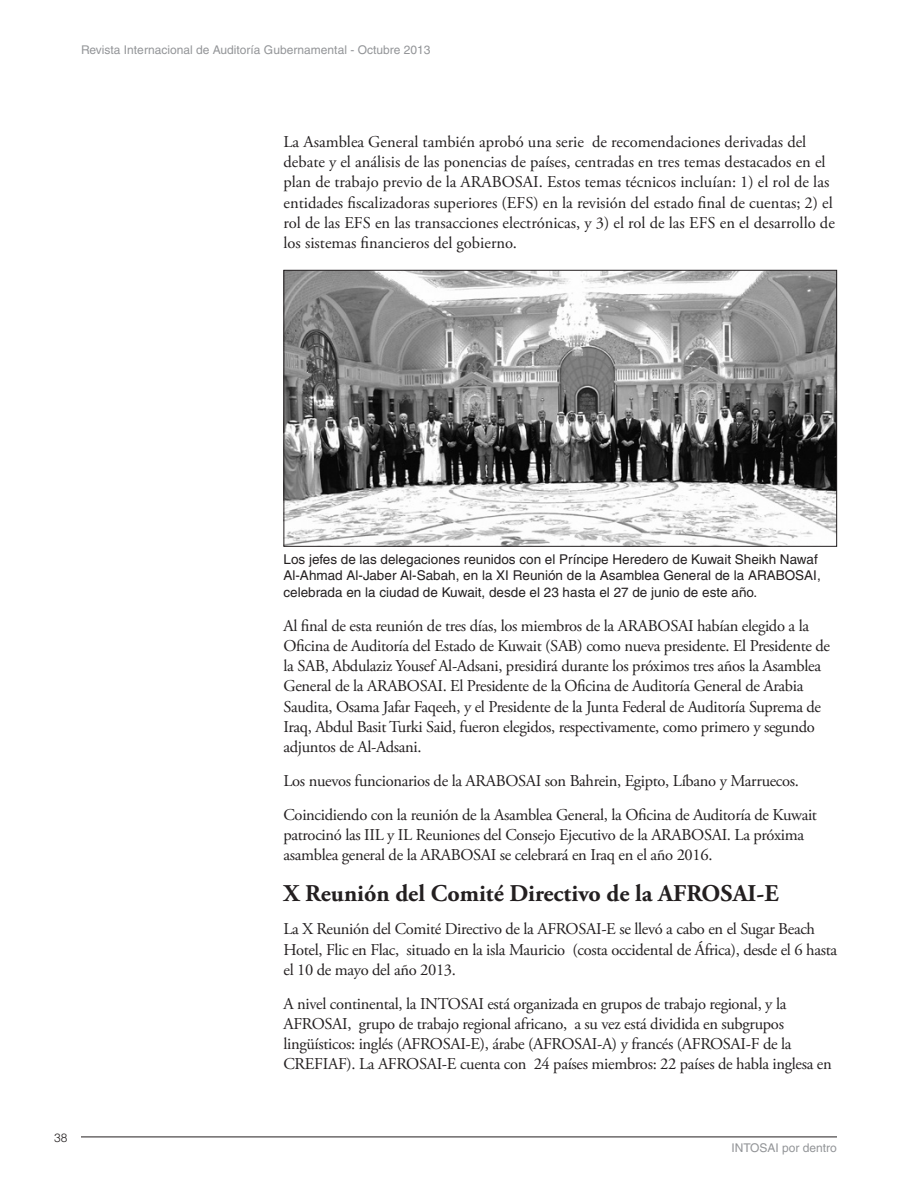
<style>
.page{position:relative;width:918px;height:1188px;background:#fff}
.page>*{position:absolute;margin:0;border:0;box-sizing:border-box;transform-origin:0 0}
._0-caption_body_text{font:700 24px "Adobe Garamond Pro";color:#231f20}
._0-caption_body_text-2{font:16.5px/20.2px "Adobe Garamond Pro";letter-spacing:-.02em;color:#231f20}
._0-body_text_AGP_11{font:16.5px/20.2px "Adobe Garamond Pro";letter-spacing:-.02em;color:#231f20}
._0-caption_body_text-3{font:16.5px/20.2px "Adobe Garamond Pro";color:#231f20}
._0-caption_body_text-4{font:13.5px/16.5px "Helvetica";color:#231f20}
.t1{font:12px "Helvetica";color:#939598}
.t2{font:300 12px "Helvetica";color:#231f20}
</style>
<div class="page">
<hr style="left:81px;top:1137px;width:756px;height:1px;background:#231f20">
<img style="left:286px;top:272px;width:549px;height:273px">
<div style="left:284px;top:270px;width:553px;height:277px;border:1px solid #231f20"></div>
<p class="t1" style="left:81px;top:43px;width:351px">Revista Internacional de Auditoría Gubernamental - Octubre 2013</p>
<p class="_0-caption_body_text-3" style="left:284px;top:132px;width:553px">La Asamblea General también aprobó una serie de recomendaciones derivadas del debate y el análisis de las ponencias de países, centradas en tres temas destacados en el plan de trabajo previo de la ARABOSAI. Estos temas técnicos incluían: 1) el rol de las entidades fiscalizadoras superiores (EFS) en la revisión del estado final de cuentas; 2) el rol de las EFS en las transacciones electrónicas, y 3) el rol de las EFS en el desarrollo de los sistemas financieros del gobierno.</p>
<p class="t2" style="left:54px;top:1130px;width:15px">38</p>
<p class="_0-caption_body_text-4" style="left:284px;top:551px;width:539px">Los jefes de las delegaciones reunidos con el Príncipe Heredero de Kuwait Sheikh Nawaf<br>Al-Ahmad Al-Jaber Al-Sabah, en la XI Reunión de la Asamblea General de la ARABOSAI, celebrada en la ciudad de Kuwait, desde el 23 hasta el 27 de junio de este año.</p>
<p class="_0-caption_body_text-2" style="left:284px;top:616px;width:548px">Al final de esta reunión de tres días, los miembros de la ARABOSAI habían elegido a la Oficina de Auditoría del Estado de Kuwait (SAB) como nueva presidente. El Presidente de la SAB, Abdulaziz Yousef Al-Adsani, presidirá durante los próximos tres años la Asamblea General de la ARABOSAI. El Presidente de la Oficina de Auditoría General de Arabia Saudita, Osama Jafar Faqeeh, y el Presidente de la Junta Federal de Auditoría Suprema de Iraq, Abdul Basit Turki Said, fueron elegidos, respectivamente, como primero y segundo adjuntos de Al-Adsani.</p>
<p class="_0-caption_body_text-2" style="left:284px;top:771px;width:517px">Los nuevos funcionarios de la ARABOSAI son Bahrein, Egipto, Líbano y Marruecos.</p>
<p class="_0-caption_body_text-2" style="left:284px;top:805px;width:535px">Coincidiendo con la reunión de la Asamblea General, la Oficina de Auditoría de Kuwait patrocinó las IIL y IL Reuniones del Consejo Ejecutivo de la ARABOSAI. La próxima asamblea general de la ARABOSAI se celebrará en Iraq en el año 2016.</p>
<p class="_0-caption_body_text" style="left:284px;top:879px;width:497px">X Reunión del Comité Directivo de la AFROSAI-E</p>
<p class="_0-body_text_AGP_11" style="left:284px;top:920px;width:555px">La X Reunión del Comité Directivo de la AFROSAI-E se llevó a cabo en el Sugar Beach<br>Hotel, Flic en Flac, situado en la isla Mauricio (costa occidental de África), desde el 6 hasta el 10 de mayo del año 2013.</p>
<p class="_0-body_text_AGP_11" style="left:284px;top:994px;width:550px">A nivel continental, la INTOSAI está organizada en grupos de trabajo regional, y la AFROSAI, grupo de trabajo regional africano, a su vez está dividida en subgrupos lingüísticos: inglés (AFROSAI-E), árabe (AFROSAI-A) y francés (AFROSAI-F de la CREFIAF). La AFROSAI-E cuenta con 24 países miembros: 22 países de habla inglesa en</p>
<p class="t1" style="left:731px;top:1141px;width:107px">INTOSAI por dentro</p>
</div>
